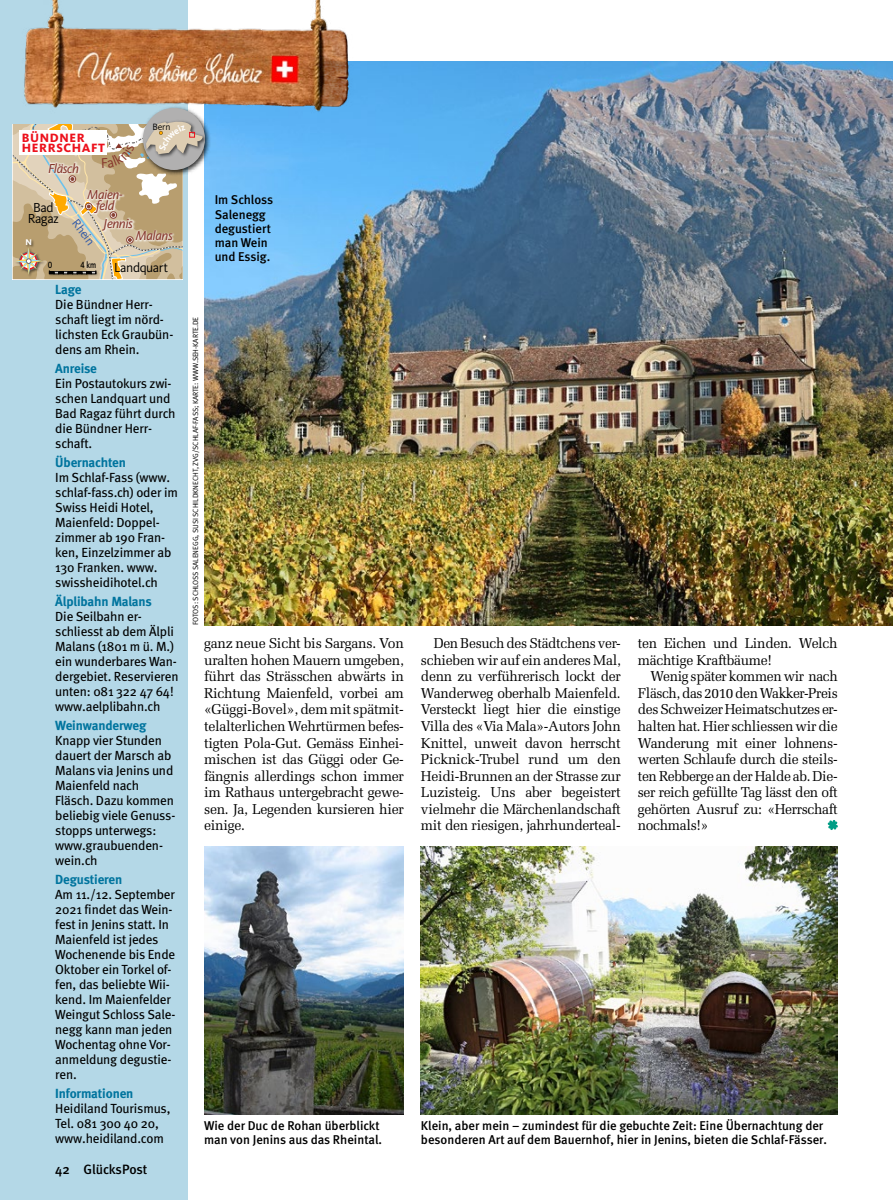
<style>
.page{position:relative;width:893px;height:1200px;background:#fff}
.page>*{position:absolute;margin:0;border:0;box-sizing:border-box;transform-origin:0 0}
.t1{font:14.25px/16.5px "Melior LT Std";letter-spacing:-.02em;color:#000;text-align:justify;scale:.96 1}
.t2{font:14.25px/16.5px "Melior LT Std";letter-spacing:-.02em;color:#000;text-align:justify}
.t3{font:italic 13.5px/10.9px "Kievit";letter-spacing:-.035em;color:#86362b;text-align:center}
.t4{font:13.5px/11.4px "Kievit";letter-spacing:-.025em;color:#000;text-align:center}
.t5{font:500 13.5px "Meta";letter-spacing:-.005em;color:#000}
.t6{font:13.2px/15px "Meta";letter-spacing:-.01em;color:#000}
.t7{font:700 13.2px "Meta";letter-spacing:-.01em;color:#00749e}
.t8{font:500 12.75px/14.2px "Meta";color:#000}
.t9{font:800 12.45px/10.4px "Kievit";letter-spacing:.05em;color:#ed111c}
.t10{font:9.45px "Kievit";color:#000}
.t11{font:500 9.3px "Kievit";color:#000;scale:.8 1}
.t12{font:9.3px "Kievit Medium SC";color:#000;scale:.8 1}
.t13{font:800 8.55px "Kievit";color:#fff}
.t14{font:7.5px "Meta Normal";letter-spacing:-.005em;color:#000}
.s1{font-family:"Kievit Medium SC";font-weight:400}
</style>
<div class="page">
<img style="left:204px;top:61px;width:689px;height:564px">
<div style="left:0;top:0;width:187px;height:1199px;background:#b4d8e7"></div>
<img style="left:24px;top:0;width:332px;height:124px">
<div style="left:140px;top:105px;width:71px;height:71px;background:#000;opacity:.8"></div>
<div style="left:143px;top:108px;width:62px;height:62px;background:#b1b0b0;border-radius:50%"></div>
<img style="left:143px;top:119px;width:62px;height:41px">
<img style="left:421px;top:846px;width:417px;height:268px">
<img style="left:204px;top:846px;width:200px;height:268px">
<svg style="left:828px;top:820px;width:10px;height:9px"></svg>
<svg style="left:13px;top:120px;width:190px;height:159px;background:#d0c3a9"></svg>
<p class="t9" style="left:22px;top:132px;width:85px">BÜNDNER<br>HERRSCHAFT</p>
<p class="t3" style="left:48px;top:162px;width:33px">Fläsch</p>
<p class="t10" style="left:152px;top:121px;width:19px">Bern</p>
<p class="t4" style="left:28px;top:201px;width:33px">Bad<br>Ragaz</p>
<p class="t13" style="left:25px;top:237px;width:8px">N</p>
<p class="t3" style="left:87px;top:189px;width:38px">Maien&shy;feld</p>
<p class="t3" style="left:104px;top:217px;width:31px">Jennis</p>
<p class="t3" style="left:135px;top:230px;width:39px">Malans</p>
<p class="t12" style="left:48px;top:259px;width:7px">0</p>
<p class="t11" style="left:81px;top:259px;width:21px"><span class="s1">4</span> km</p>
<p class="t4" style="left:114px;top:262px;width:56px">Landquart</p>
<p class="t7" style="left:55px;top:282px;width:28px">Lage</p>
<p class="t6" style="left:55px;top:297px;width:120px">Die Bündner Herr&shy;schaft liegt im nörd&shy;lichsten Eck Graubün&shy;dens am Rhein.</p>
<p class="t7" style="left:55px;top:360px;width:43px">Anreise</p>
<p class="t6" style="left:55px;top:376px;width:122px">Ein Postautokurs zwi&shy;schen Landquart und<br>Bad Ragaz führt durch die Bündner Herr&shy;schaft.</p>
<p class="t7" style="left:55px;top:454px;width:72px">Übernachten</p>
<p class="t6" style="left:55px;top:469px;width:124px">Im Schlaf-Fass (www. schlaf-fass.ch) oder im<br>Swiss Heidi Hotel,<br>Maienfeld: Doppel&shy;zimmer ab 190 Fran&shy;ken, Einzelzimmer ab<br>130 Franken. www. swissheidihotel.ch</p>
<p class="t7" style="left:55px;top:593px;width:98px">Älplibahn Malans</p>
<p class="t6" style="left:55px;top:608px;width:125px">Die Seilbahn er&shy;schliesst ab dem Älpli<br>Malans (1801 m ü. M.) ein wunderbares Wan&shy;dergebiet. Reservieren unten: 081 322 47 64! www.aelplibahn.ch</p>
<p class="t7" style="left:55px;top:717px;width:93px">Weinwanderweg</p>
<p class="t6" style="left:55px;top:732px;width:122px">Knapp vier Stunden dauert der Marsch ab<br>Malans via Jenins und<br>Maienfeld nach<br>Fläsch. Dazu kommen beliebig viele Genuss&shy;stopps unterwegs: www.graubuenden&shy;wein.ch</p>
<p class="t7" style="left:55px;top:871px;width:69px">Degustieren</p>
<p class="t6" style="left:55px;top:886px;width:122px">Am 11./12. September<br>2021 findet das Wein&shy;fest in Jenins statt. In<br>Maienfeld ist jedes<br>Wochenende bis Ende<br>Oktober ein Torkel of&shy;fen, das beliebte Wii&shy;kend. Im Maienfelder<br>Weingut Schloss Sale&shy;negg kann man jeden<br>Wochentag ohne Vor&shy;anmeldung degustie&shy;ren.</p>
<p class="t7" style="left:55px;top:1085px;width:80px">Informationen</p>
<p class="t6" style="left:55px;top:1100px;width:117px">Heidiland Tourismus,<br>Tel. 081 300 40 20, www.heidiland.com</p>
<p class="t5" style="left:55px;top:1160px;width:94px">42 GlücksPost</p>
<p class="t8" style="left:215px;top:192px;width:60px">Im Schloss<br>Salenegg degustiert man Wein und Essig.</p>
<p class="t14" style="left:191px;top:624px;width:309px;rotate:-90deg">FOTOS: SCHLOSS SALENEGG, SUSI SCHILDKNECHT, ZVG/SCHLAF-FASS; KARTE: WWW.SEH-KARTE.DE</p>
<p class="t2" style="left:204px;top:635px;width:201px">ganz neue Sicht bis Sargans. Von uralten hohen Mauern umgeben, führt das Strässchen abwärts in Richtung Maienfeld, vorbei am «Güggi-Bovel», dem mit spätmit&shy;telalterlichen Wehrtürmen befes&shy;tigten Pola-Gut. Gemäss Einhei&shy;mischen ist das Güggi oder Ge&shy;fängnis allerdings schon immer im Rathaus untergebracht gewe&shy;sen. Ja, Legenden kursieren hier einige.</p>
<p class="t1" style="left:421px;top:635px;width:210px;text-indent:13px">Den Besuch des Städtchens ver&shy;schieben wir auf ein anderes Mal, denn zu verführerisch lockt der Wanderweg oberhalb Maienfeld.<br>Versteckt liegt hier die einstige Villa des «Via Mala»-Autors John Knittel, unweit davon herrscht Picknick-Trubel rund um den Heidi-Brunnen an der Strasse zur Luzisteig. Uns aber begeistert vielmehr die Märchenlandschaft mit den riesigen, jahrhunderteal-</p>
<p class="t2" style="left:638px;top:635px;width:201px">ten Eichen und Linden. Welch mächtige Kraftbäume!</p>
<p class="t1" style="left:638px;top:668px;width:210px;text-indent:13px">Wenig später kommen wir nach Fläsch, das 2010 den Wakker-Preis des Schweizer Heimatschutzes er&shy;halten hat. Hier schliessen wir die Wanderung mit einer lohnens&shy;werten Schlaufe durch die steils&shy;ten Rebberge an der Halde ab. Die&shy;ser reich gefüllte Tag lässt den oft gehörten Ausruf zu: «Herrschaft nochmals!»</p>
<p class="t8" style="left:204px;top:1117px;width:179px">Wie der Duc de Rohan überblickt man von Jenins aus das Rheintal.</p>
<p class="t8" style="left:421px;top:1117px;width:407px">Klein, aber mein – zumindest für die gebuchte Zeit: Eine Übernachtung der besonderen Art auf dem Bauernhof, hier in Jenins, bieten die Schlaf-Fässer.</p>
</div>
